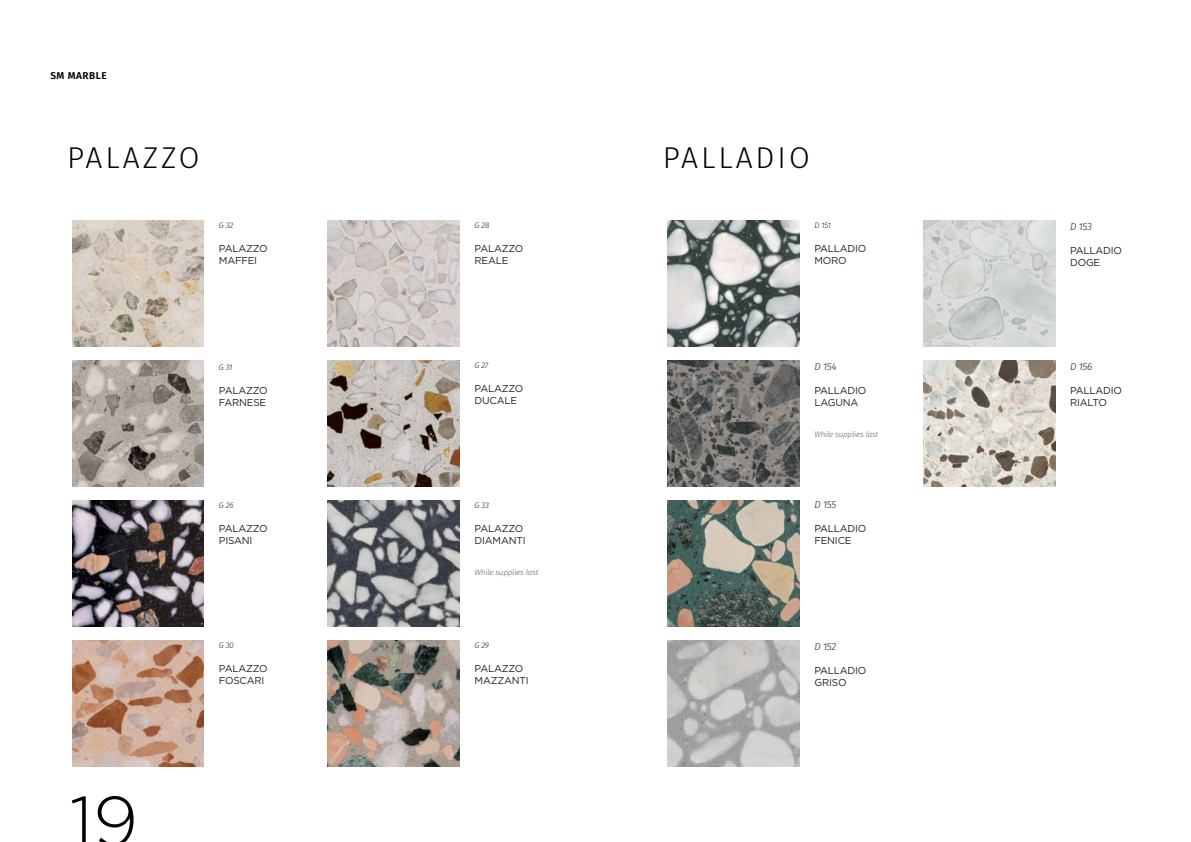
<style>
.page{position:relative;width:1191px;height:842px;background:#fff}
.page>*{position:absolute;margin:0;border:0;box-sizing:border-box;transform-origin:0 0}
.t1{font:300 70px "Gotham";color:#000}
.t2{font:300 30px "Fira Sans";letter-spacing:.1em;color:#000}
.t3{font:10px/12px "Gotham";letter-spacing:-.02em;color:#241f21}
.t4{font:italic 300 10px "Fira Sans";letter-spacing:-.02em;color:#241f21}
.t5{font:600 10px "Fira Sans";letter-spacing:.05em;color:#000}
.t6{font:italic 300 8px "Fira Sans";letter-spacing:-.02em;color:#636466}
.t7{font:italic 300 8px "Fira Sans";letter-spacing:-.025em;color:#241f21}
</style>
<div class="page">
<img style="left:72px;top:221px;width:132px;height:125px">
<img style="left:72px;top:361px;width:132px;height:125px">
<img style="left:72px;top:501px;width:132px;height:125px">
<img style="left:72px;top:641px;width:132px;height:126px">
<img style="left:328px;top:221px;width:131px;height:126px">
<img style="left:328px;top:361px;width:131px;height:126px">
<img style="left:328px;top:501px;width:131px;height:126px">
<img style="left:328px;top:641px;width:131px;height:126px">
<img style="left:668px;top:221px;width:131px;height:126px">
<img style="left:668px;top:361px;width:131px;height:126px">
<img style="left:668px;top:501px;width:131px;height:126px">
<img style="left:668px;top:641px;width:131px;height:126px">
<img style="left:923px;top:221px;width:132px;height:126px">
<img style="left:923px;top:361px;width:132px;height:126px">
<p class="t5" style="left:50px;top:67px;width:58px">SM MARBLE</p>
<h2 class="t2" style="left:67px;top:136px;width:134px">PALAZZO</h2>
<p class="t7" style="left:219px;top:220px;width:16px">G 32</p>
<p class="t3" style="left:219px;top:242px;width:50px">PALAZZO<br>MAFFEI</p>
<p class="t7" style="left:219px;top:362px;width:15px">G 31</p>
<p class="t3" style="left:219px;top:384px;width:50px">PALAZZO<br>FARNESE</p>
<p class="t7" style="left:219px;top:500px;width:16px">G 26</p>
<p class="t3" style="left:219px;top:523px;width:50px">PALAZZO<br>PISANI</p>
<p class="t7" style="left:219px;top:640px;width:16px">G 30</p>
<p class="t3" style="left:219px;top:662px;width:50px">PALAZZO<br>FOSCARI</p>
<h1 class="t1" style="left:70px;top:777px;width:70px">19</h1>
<p class="t7" style="left:474px;top:220px;width:16px">G 28</p>
<p class="t3" style="left:474px;top:242px;width:50px">PALAZZO<br>REALE</p>
<p class="t7" style="left:474px;top:360px;width:15px">G 27</p>
<p class="t3" style="left:474px;top:382px;width:50px">PALAZZO<br>DUCALE</p>
<p class="t7" style="left:474px;top:500px;width:16px">G 33</p>
<p class="t3" style="left:474px;top:522px;width:53px">PALAZZO<br>DIAMANTI</p>
<p class="t6" style="left:474px;top:567px;width:65px">While supplies last</p>
<p class="t7" style="left:474px;top:640px;width:16px">G 29</p>
<p class="t3" style="left:474px;top:662px;width:56px">PALAZZO<br>MAZZANTI</p>
<h2 class="t2" style="left:663px;top:136px;width:148px">PALLADIO</h2>
<p class="t7" style="left:814px;top:220px;width:18px">D 151</p>
<p class="t3" style="left:814px;top:242px;width:53px">PALLADIO<br>MORO</p>
<p class="t4" style="left:814px;top:360px;width:24px">D 154</p>
<p class="t3" style="left:814px;top:384px;width:53px">PALLADIO<br>LAGUNA</p>
<p class="t6" style="left:814px;top:429px;width:65px">While supplies last</p>
<p class="t4" style="left:814px;top:498px;width:23px">D 155</p>
<p class="t3" style="left:814px;top:523px;width:53px">PALLADIO<br>FENICE</p>
<p class="t4" style="left:814px;top:640px;width:23px">D 152</p>
<p class="t3" style="left:814px;top:664px;width:53px">PALLADIO<br>GRISO</p>
<p class="t4" style="left:1070px;top:220px;width:23px">D 153</p>
<p class="t3" style="left:1070px;top:244px;width:53px">PALLADIO<br>DOGE</p>
<p class="t4" style="left:1070px;top:360px;width:24px">D 156</p>
<p class="t3" style="left:1070px;top:384px;width:53px">PALLADIO<br>RIALTO</p>
</div>
